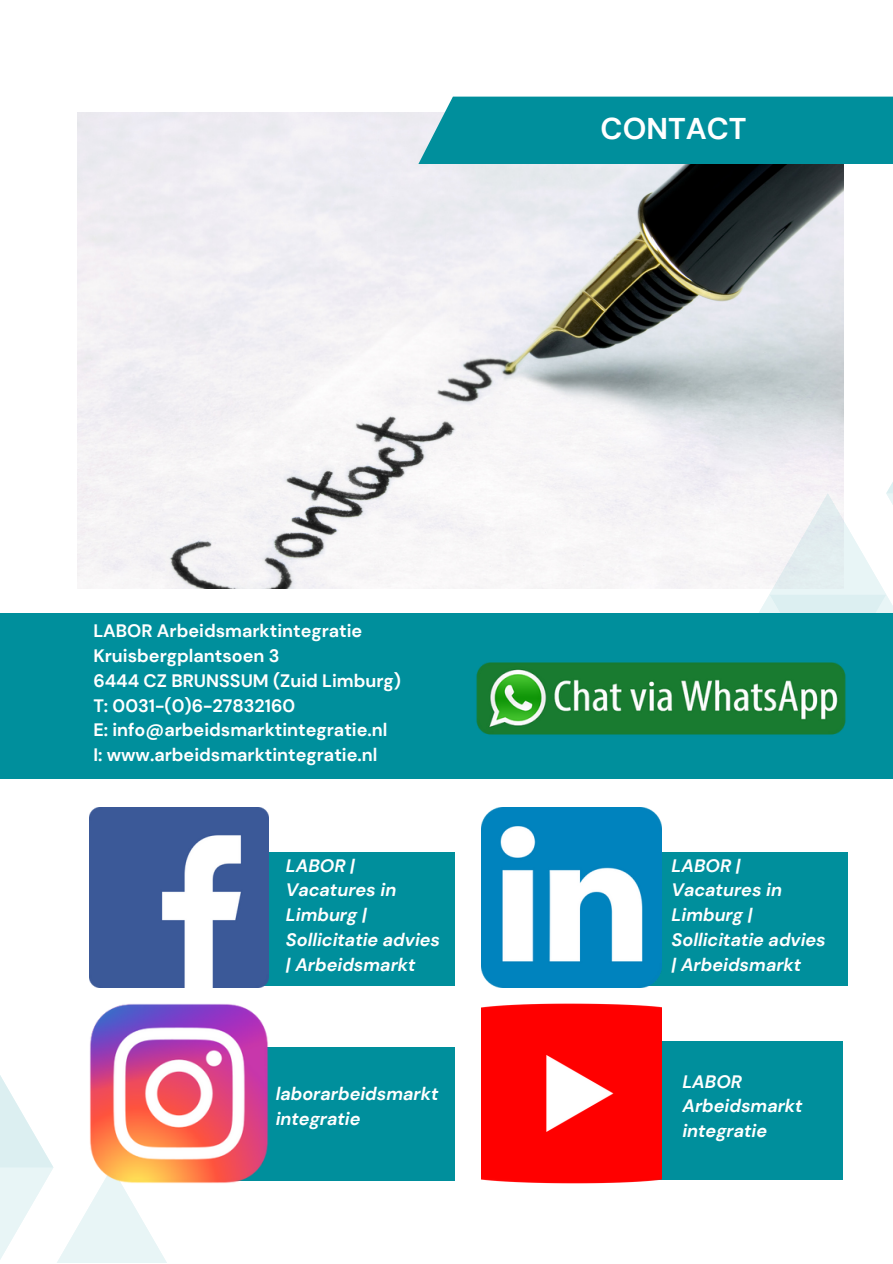
<style>
.page{position:relative;width:893px;height:1264px;background:#fff}
.page>*{position:absolute;margin:0;border:0;box-sizing:border-box;transform-origin:0 0}
.t1{font:700 30px "DM Sans";color:#fff}
.t2{font:italic 700 18px/24.8px "DM Sans";color:#fff}
.t3{font:700 18px/24.8px "DM Sans";color:#fff}
</style>
<div class="page">
<img style="left:77px;top:113px;width:766px;height:475px">
<svg style="left:0;top:987px;width:228px;height:275px"></svg>
<div style="left:124px;top:852px;width:331px;height:134px;background:#008f9c"></div>
<img style="left:89px;top:807px;width:180px;height:180px">
<svg style="left:711px;top:190px;width:181px;height:423px"></svg>
<div style="left:0;top:613px;width:892px;height:165px;background:#008f9c"></div>
<div style="left:124px;top:1046px;width:331px;height:134px;background:#008f9c"></div>
<img style="left:89px;top:1003px;width:180px;height:180px">
<div style="left:516px;top:852px;width:331px;height:134px;background:#008f9c"></div>
<div style="left:512px;top:1041px;width:331px;height:138px;background:#008f9c"></div>
<img style="left:481px;top:807px;width:180px;height:180px">
<img style="left:481px;top:1003px;width:180px;height:180px">
<svg style="left:382px;top:97px;width:510px;height:67px;background:#1999a5"></svg>
<img style="left:476px;top:662px;width:370px;height:73px">
<h1 class="t1" style="left:600px;top:109px;width:147px">CONTACT</h1>
<p class="t3" style="left:93px;top:618px;width:309px">LABOR Arbeidsmarktintegratie<br>Kruisbergplantsoen 3<br>6444 CZ BRUNSSUM (Zuid Limburg)<br>T: 0031-(0)6-27832160<br>E: info@arbeidsmarktintegratie.nl<br>I: www.arbeidsmarktintegratie.nl</p>
<p class="t2" style="left:286px;top:853px;width:156px">LABOR |<br>Vacatures in<br>Limburg |<br>Sollicitatie advies | Arbeidsmarkt</p>
<p class="t2" style="left:276px;top:1081px;width:164px">laborarbeidsmarkt integratie</p>
<p class="t2" style="left:671px;top:853px;width:156px">LABOR |<br>Vacatures in<br>Limburg |<br>Sollicitatie advies | Arbeidsmarkt</p>
<p class="t2" style="left:682px;top:1068px;width:122px">LABOR<br>Arbeidsmarkt integratie</p>
</div>
